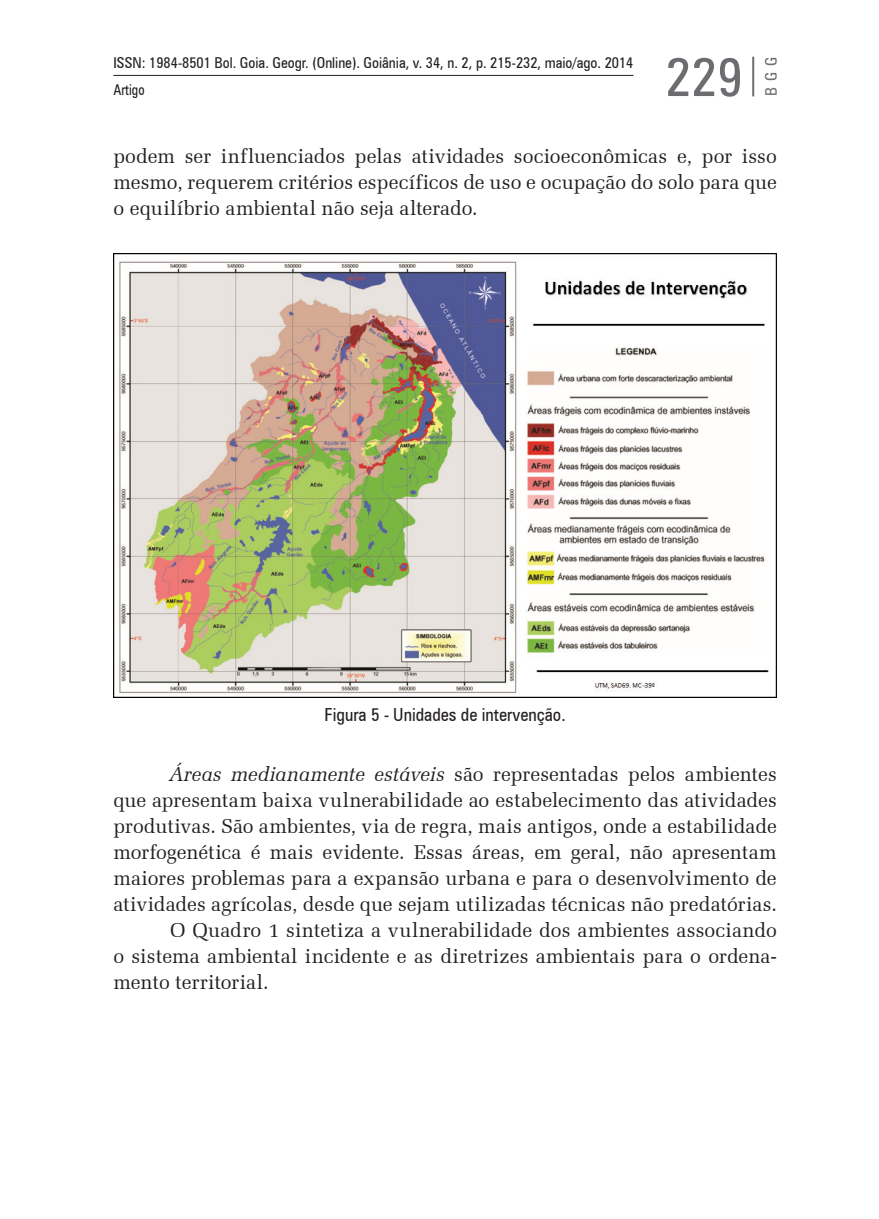
<style>
.page{position:relative;width:879px;height:1219px;background:#fff}
.page>*{position:absolute;margin:0;border:0;box-sizing:border-box;transform-origin:0 0}
.t1{font:condensed 54px "Zurich BT";color:#6c6d70}
.t2{font:20px/26px "Zapf Elliptical 711 BT";letter-spacing:.005em;color:#231f20;text-align:justify}
.t3{font:condensed 18px "Zurich BT";color:#231f20}
.t4{font:condensed 16px "Zurich BT";color:#6c6d70}
.t5{font:condensed 15px/26.8px "Zurich BT";color:#231f20}
.s1{font-style:italic}
</style>
<div class="page">
<hr style="left:752px;top:57px;width:2px;height:39px;background:#6c6d70">
<hr style="left:113px;top:75px;width:520px;height:1px;background:#231f20">
<img style="left:113px;top:254px;width:664px;height:443px">
<p class="t5" style="left:113px;top:49px;width:521px">ISSN: 1984-8501 Bol. Goia. Geogr. (Online). Goiânia, v. 34, n. 2, p. 215-232, maio/ago. 2014<br>Artigo</p>
<h1 class="t1" style="left:665px;top:44px;width:79px">229</h1>
<p class="t4" style="left:761px;top:96px;width:41px;rotate:-90deg">BGG</p>
<p class="t2" style="left:113px;top:143px;width:665px">podem ser influenciados pelas atividades socioeconômicas e, por isso mesmo, requerem critérios específicos de uso e ocupação do solo para que o equilíbrio ambiental não seja alterado.</p>
<p class="t3" style="left:325px;top:704px;width:242px">Figura 5 - Unidades de intervenção.</p>
<p class="t2" style="left:170px;top:761px;width:608px"><span class="s1">Áreas medianamente estáveis</span> são representadas pelos ambientes</p>
<p class="t2" style="left:113px;top:787px;width:665px">que apresentam baixa vulnerabilidade ao estabelecimento das atividades</p>
<p class="t2" style="left:113px;top:813px;width:665px">produtivas. São ambientes, via de regra, mais antigos, onde a estabilidade</p>
<p class="t2" style="left:113px;top:839px;width:665px">morfogenética é mais evidente. Essas áreas, em geral, não apresentam</p>
<p class="t2" style="left:113px;top:865px;width:665px">maiores problemas para a expansão urbana e para o desenvolvimento de</p>
<p class="t2" style="left:113px;top:891px;width:665px">atividades agrícolas, desde que sejam utilizadas técnicas não predatórias.</p>
<p class="t2" style="left:170px;top:917px;width:608px">O Quadro 1 sintetiza a vulnerabilidade dos ambientes associando</p>
<p class="t2" style="left:113px;top:943px;width:665px">o sistema ambiental incidente e as diretrizes ambientais para o ordena-</p>
<p class="t2" style="left:113px;top:969px;width:157px">mento territorial.</p>
</div>
